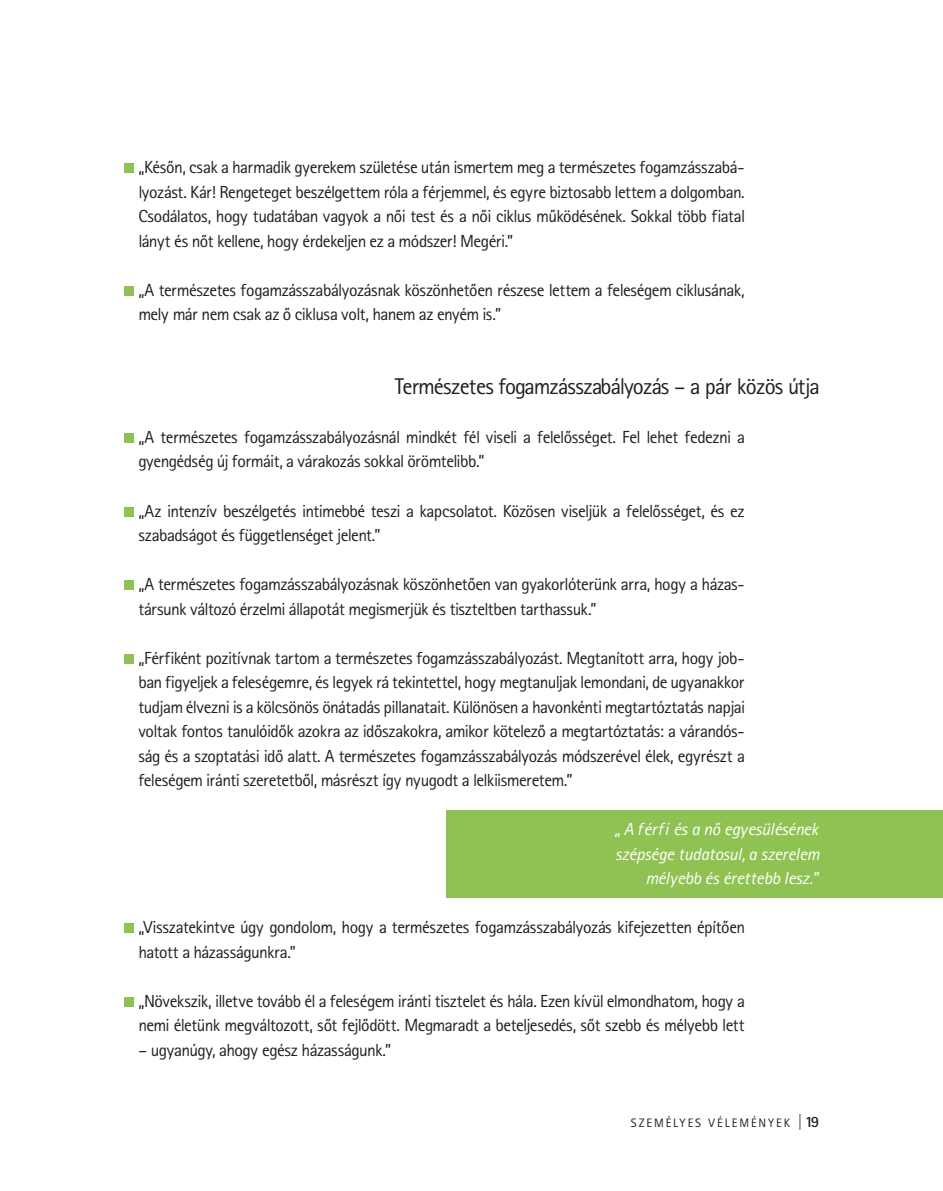
<style>
.page{position:relative;width:943px;height:1191px;background:#fff}
.page>*{position:absolute;margin:0;border:0;box-sizing:border-box;transform-origin:0 0}
.t1{font:22.75px "Rotis Sn PFL";color:#231f20}
.t2{font:17.5px/24.5px "Rotis Sn PFL";letter-spacing:.01em;color:#231f20}
.t3{font:italic 17.5px/24.5px "Rotis Sn PFL";letter-spacing:-.01em;color:#fff;text-align:right}
.t4{font:12.25px "Rotis Sn PFL";letter-spacing:.2em;color:#231f20}
.s1{font-weight:700;font-size:15.75px}
</style>
<div class="page">
<div style="left:124px;top:163px;width:10px;height:10px;background:#8fc252"></div>
<div style="left:124px;top:286px;width:10px;height:10px;background:#8fc252"></div>
<div style="left:124px;top:433px;width:10px;height:10px;background:#8fc252"></div>
<div style="left:124px;top:506px;width:10px;height:10px;background:#8fc252"></div>
<div style="left:124px;top:580px;width:10px;height:10px;background:#8fc252"></div>
<div style="left:124px;top:653px;width:10px;height:10px;background:#8fc252"></div>
<div style="left:124px;top:923px;width:10px;height:10px;background:#8fc252"></div>
<div style="left:124px;top:996px;width:10px;height:10px;background:#8fc252"></div>
<div style="left:446px;top:810px;width:497px;height:87px;background:#8fc252"></div>
<p class="t2" style="left:138px;top:155px;width:607px;text-align:justify">„Későn, csak a harmadik gyerekem születése után ismertem meg a természetes fogamzásszabá&shy;lyozást. Kár! Rengeteget beszélgettem róla a férjemmel, és egyre biztosabb lettem a dolgomban.<br>Csodálatos, hogy tudatában vagyok a női test és a női ciklus működésének. Sokkal több fiatal lányt és nőt kellene, hogy érdekeljen ez a módszer! Megéri.”</p>
<p class="t2" style="left:138px;top:278px;width:607px">„A természetes fogamzásszabályozásnak köszönhetően részese lettem a feleségem ciklusának, mely már nem csak az ő ciklusa volt, hanem az enyém is.”</p>
<h1 class="t1" style="left:395px;top:373px;width:425px">Természetes fogamzásszabályozás – a pár közös útja</h1>
<p class="t2" style="left:138px;top:425px;width:607px">„A természetes fogamzásszabályozásnál mindkét fél viseli a felelősséget. Fel lehet fedezni a gyengédség új formáit, a várakozás sokkal örömtelibb.”</p>
<p class="t2" style="left:138px;top:498px;width:607px">„Az intenzív beszélgetés intimebbé teszi a kapcsolatot. Közösen viseljük a felelősséget, és ez szabadságot és függetlenséget jelent.”</p>
<p class="t2" style="left:138px;top:572px;width:607px">„A természetes fogamzásszabályozásnak köszönhetően van gyakorlóterünk arra, hogy a házas&shy;társunk változó érzelmi állapotát megismerjük és tiszteltben tarthassuk.”</p>
<p class="t2" style="left:138px;top:645px;width:607px;text-align:justify">„Férfiként pozitívnak tartom a természetes fogamzásszabályozást. Megtanított arra, hogy job&shy;ban figyeljek a feleségemre, és legyek rá tekintettel, hogy megtanuljak lemondani, de ugyanakkor tudjam élvezni is a kölcsönös önátadás pillanatait. Különösen a havonkénti megtartóztatás napjai voltak fontos tanulóidők azokra az időszakokra, amikor kötelező a megtartóztatás: a várandós&shy;ság és a szoptatási idő alatt. A természetes fogamzásszabályozás módszerével élek, egyrészt a feleségem iránti szeretetből, másrészt így nyugodt a lelkiismeretem.”</p>
<p class="t3" style="left:614px;top:817px;width:206px">„ A férfi és a nő egyesülésének szépsége tudatosul, a szerelem mélyebb és érettebb lesz.”</p>
<p class="t2" style="left:138px;top:915px;width:607px">„Visszatekintve úgy gondolom, hogy a természetes fogamzásszabályozás kifejezetten építően hatott a házasságunkra.”</p>
<p class="t2" style="left:138px;top:988px;width:607px">„Növekszik, illetve tovább él a feleségem iránti tisztelet és hála. Ezen kívül elmondhatom, hogy a nemi életünk megváltozott, sőt fejlődött. Megmaradt a beteljesedés, sőt szebb és mélyebb lett</p>
<p class="t2" style="left:138px;top:1037px;width:254px">– ugyanúgy, ahogy egész házasságunk.”</p>
<p class="t4" style="left:630px;top:1116px;width:190px">SZEMÉLYES VÉLEMÉNYEK <span class="s1">| 19</span></p>
</div>
